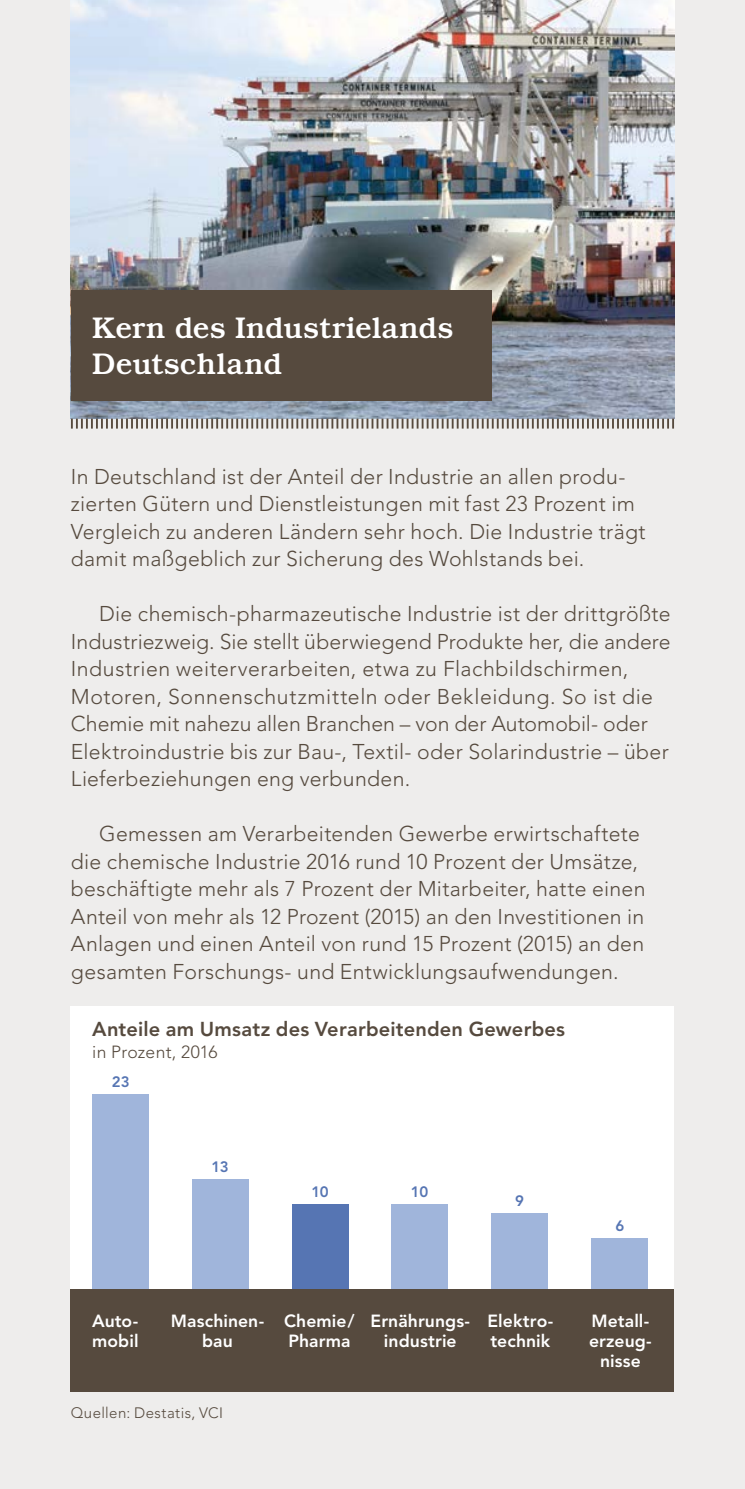
<style>
.page{position:relative;width:745px;height:1489px;background:#fff}
.page>*{position:absolute;margin:0;border:0;box-sizing:border-box;transform-origin:0 0}
.Headlines_Prospekte{font:500 30px/36px "Bookman Std";letter-spacing:-.005em;color:#fff}
.Copy_Prospekte{font:300 21.25px/27.5px "Avenir LT Std";letter-spacing:.015em;color:#564a3e}
.Copy_für_Tabellen{font:800 20px "Avenir LT Std";letter-spacing:.01em;color:#564a3e}
.Grafik_Texte_in_Blöc{font:800 17.5px "Avenir LT Std";letter-spacing:.005em;color:#fff}
.Fußnoten{font:300 17.5px "Avenir LT Std";letter-spacing:.015em;color:#564a3e}
.Fußnoten-2{font:300 15px "Avenir LT Std";letter-spacing:.025em;color:#564a3e}
.Zahlen_in_Balkendiag{font:800 15px "Avenir LT Std";letter-spacing:-.025em;color:#5675b3}
</style>
<div class="page">
<div style="left:0;top:0;width:744px;height:1488px;background:#eeedec"></div>
<div style="left:71px;top:1006px;width:602px;height:357px;background:#fff"></div>
<img style="left:71px;top:0;width:602px;height:418px">
<svg style="left:71px;top:418px;width:602px;height:10px"></svg>
<div style="left:92px;top:1093px;width:57px;height:196px;background:#a0b5db"></div>
<div style="left:192px;top:1178px;width:56px;height:111px;background:#a0b5db"></div>
<div style="left:291px;top:1204px;width:57px;height:85px;background:#5675b3"></div>
<div style="left:391px;top:1204px;width:56px;height:85px;background:#a0b5db"></div>
<div style="left:491px;top:1212px;width:56px;height:77px;background:#a0b5db"></div>
<div style="left:591px;top:1238px;width:56px;height:51px;background:#a0b5db"></div>
<div style="left:71px;top:290px;width:420px;height:110px;background:#564a3e"></div>
<div style="left:71px;top:1289px;width:602px;height:102px;background:#564a3e"></div>
<p class="Headlines_Prospekte" style="left:92px;top:309px;width:363px">Kern des Industrielands<br>Deutschland</p>
<p class="Copy_Prospekte" style="left:71px;top:462px;width:576px">In Deutschland ist der Anteil der Industrie an allen produ&shy;zierten Gütern und Dienstleistungen mit fast 23 Prozent im Vergleich zu anderen Ländern sehr hoch. Die Industrie trägt damit maßgeblich zur Sicherung des Wohlstands bei.</p>
<p class="Copy_Prospekte" style="left:71px;top:600px;width:600px;text-indent:28px">Die chemisch-pharmazeutische Industrie ist der drittgrößte Industriezweig. Sie stellt überwiegend Produkte her, die andere Industrien weiterverarbeiten, etwa zu Flachbildschirmen, Motoren, Sonnenschutzmitteln oder Bekleidung. So ist die Chemie mit nahezu allen Branchen – von der Automobil- oder Elektroindustrie bis zur Bau-, Textil- oder Solarindustrie – über Lieferbeziehungen eng verbunden.</p>
<p class="Copy_Prospekte" style="left:71px;top:820px;width:575px;text-indent:28px">Gemessen am Verarbeitenden Gewerbe erwirtschaftete die chemische Industrie 2016 rund 10 Prozent der Umsätze, beschäftigte mehr als 7 Prozent der Mitarbeiter, hatte einen Anteil von mehr als 12 Prozent (2015) an den Investitionen in Anlagen und einen Anteil von rund 15 Prozent (2015) an den gesamten Forschungs- und Entwicklungsaufwendungen.</p>
<p class="Copy_für_Tabellen" style="left:92px;top:1016px;width:474px">Anteile am Umsatz des Verarbeitenden Gewerbes</p>
<p class="Fußnoten" style="left:92px;top:1041px;width:127px">in Prozent, 2016</p>
<p class="Zahlen_in_Balkendiag" style="left:112px;top:1072px;width:19px">23</p>
<p class="Zahlen_in_Balkendiag" style="left:211px;top:1157px;width:19px">13</p>
<p class="Zahlen_in_Balkendiag" style="left:311px;top:1183px;width:19px">10</p>
<p class="Zahlen_in_Balkendiag" style="left:410px;top:1183px;width:19px">10</p>
<p class="Zahlen_in_Balkendiag" style="left:515px;top:1191px;width:10px">9</p>
<p class="Zahlen_in_Balkendiag" style="left:615px;top:1217px;width:10px">6</p>
<p class="Grafik_Texte_in_Blöc" style="left:92px;top:1310px;width:47px">Auto-</p>
<p class="Grafik_Texte_in_Blöc" style="left:171px;top:1310px;width:384px">Maschinen- Chemie/ Ernährungs- Elektro-</p>
<p class="Grafik_Texte_in_Blöc" style="left:591px;top:1310px;width:59px">Metall-</p>
<p class="Grafik_Texte_in_Blöc" style="left:92px;top:1330px;width:48px">mobil</p>
<p class="Grafik_Texte_in_Blöc" style="left:202px;top:1330px;width:32px">bau</p>
<p class="Grafik_Texte_in_Blöc" style="left:288px;top:1330px;width:63px">Pharma</p>
<p class="Grafik_Texte_in_Blöc" style="left:384px;top:1330px;width:74px">industrie</p>
<p class="Grafik_Texte_in_Blöc" style="left:490px;top:1330px;width:61px">technik</p>
<p class="Grafik_Texte_in_Blöc" style="left:588px;top:1330px;width:64px">erzeug-</p>
<p class="Grafik_Texte_in_Blöc" style="left:599px;top:1350px;width:42px">nisse</p>
<p class="Fußnoten-2" style="left:71px;top:1403px;width:153px">Quellen: Destatis, VCI</p>
</div>
